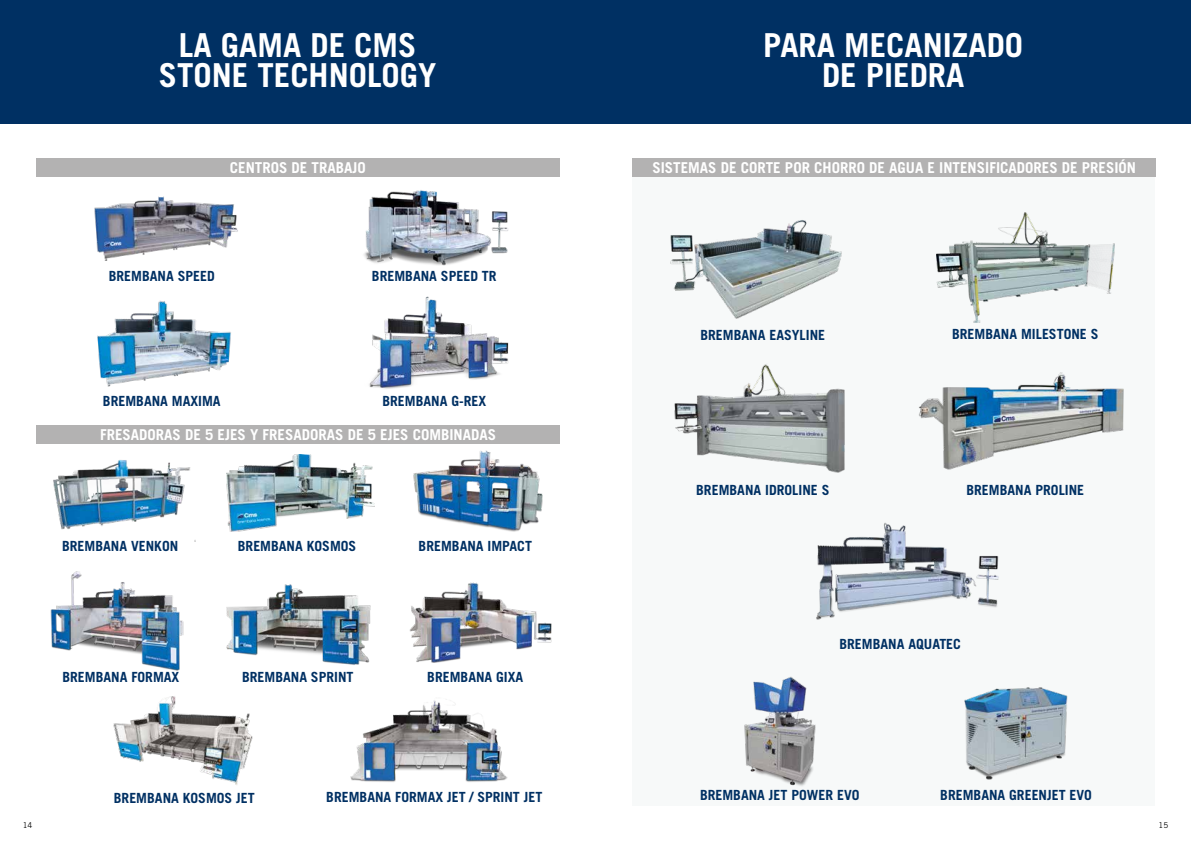
<style>
.page{position:relative;width:1191px;height:842px;background:#fff}
.page>*{position:absolute;margin:0;border:0;box-sizing:border-box;transform-origin:0 0}
.t1{font:700 33px/30.6px "Trade Gothic LT Std";color:#fff;text-align:center}
.t2{font:700 15px "Trade Gothic LT Std";color:#fff}
.t3{font:700 14px "Trade Gothic LT Std";color:#003063}
.t4{font:8px "Trade Gothic LT Std";color:#000}
</style>
<div class="page">
<div style="left:0;top:0;width:1191px;height:123px;background:#003063"></div>
<img style="left:97px;top:300px;width:134px;height:87px">
<img style="left:364px;top:190px;width:144px;height:76px">
<img style="left:94px;top:196px;width:144px;height:65px">
<img style="left:369px;top:296px;width:140px;height:93px">
<img style="left:227px;top:454px;width:148px;height:77px">
<img style="left:53px;top:460px;width:142px;height:82px">
<img style="left:50px;top:571px;width:134px;height:100px">
<img style="left:350px;top:700px;width:158px;height:82px">
<img style="left:226px;top:584px;width:145px;height:81px">
<img style="left:409px;top:582px;width:143px;height:81px">
<div style="left:36px;top:425px;width:523px;height:19px;background:#b3b2b2"></div>
<div style="left:36px;top:158px;width:523px;height:19px;background:#b3b2b2"></div>
<img style="left:413px;top:450px;width:130px;height:82px">
<img style="left:114px;top:696px;width:139px;height:89px">
<div style="left:632px;top:158px;width:523px;height:648px;background:#f7f9f9"></div>
<div style="left:632px;top:158px;width:523px;height:19px;background:#b3b2b2"></div>
<img style="left:670px;top:220px;width:172px;height:99px">
<img style="left:936px;top:212px;width:178px;height:111px">
<img style="left:674px;top:364px;width:171px;height:109px">
<img style="left:919px;top:372px;width:205px;height:98px">
<img style="left:964px;top:687px;width:104px;height:93px">
<img style="left:744px;top:676px;width:72px;height:110px">
<img style="left:816px;top:522px;width:183px;height:98px">
<h1 class="t1" style="left:159px;top:29px;width:279px">LA GAMA DE CMS<br>STONE TECHNOLOGY</h1>
<h1 class="t1" style="left:763px;top:29px;width:261px">PARA MECANIZADO<br>DE PIEDRA</h1>
<p class="t2" style="left:230px;top:158px;width:137px">CENTROS DE TRABAJO</p>
<p class="t3" style="left:109px;top:268px;width:108px">BREMBANA SPEED</p>
<p class="t3" style="left:372px;top:268px;width:126px">BREMBANA SPEED TR</p>
<p class="t3" style="left:103px;top:393px;width:119px">BREMBANA MAXIMA</p>
<p class="t3" style="left:382px;top:393px;width:105px">BREMBANA G-REX</p>
<p class="t2" style="left:100px;top:425px;width:398px">FRESADORAS DE 5 EJES Y FRESADORAS DE 5 EJES COMBINADAS</p>
<p class="t3" style="left:62px;top:537px;width:118px">BREMBANA VENKON</p>
<p class="t3" style="left:238px;top:537px;width:120px">BREMBANA KOSMOS</p>
<p class="t3" style="left:418px;top:537px;width:115px">BREMBANA IMPACT</p>
<p class="t3" style="left:62px;top:669px;width:118px">BREMBANA FORMAX</p>
<p class="t3" style="left:242px;top:669px;width:113px">BREMBANA SPRINT</p>
<p class="t3" style="left:427px;top:669px;width:98px">BREMBANA GIXA</p>
<p class="t3" style="left:114px;top:789px;width:142px">BREMBANA KOSMOS JET</p>
<p class="t3" style="left:326px;top:789px;width:217px">BREMBANA FORMAX JET / SPRINT JET</p>
<p class="t2" style="left:652px;top:158px;width:485px">SISTEMAS DE CORTE POR CHORRO DE AGUA E INTENSIFICADORES DE PRESIÓN</p>
<p class="t3" style="left:700px;top:327px;width:126px">BREMBANA EASYLINE</p>
<p class="t3" style="left:952px;top:325px;width:148px">BREMBANA MILESTONE S</p>
<p class="t3" style="left:696px;top:481px;width:135px">BREMBANA IDROLINE S</p>
<p class="t3" style="left:966px;top:482px;width:119px">BREMBANA PROLINE</p>
<p class="t3" style="left:839px;top:635px;width:123px">BREMBANA AQUATEC</p>
<p class="t3" style="left:700px;top:787px;width:161px">BREMBANA JET POWER EVO</p>
<p class="t3" style="left:940px;top:787px;width:153px">BREMBANA GREENJET EVO</p>
<p class="t4" style="left:23px;top:820px;width:11px">14</p>
<p class="t4" style="left:1158px;top:820px;width:11px">15</p>
</div>
